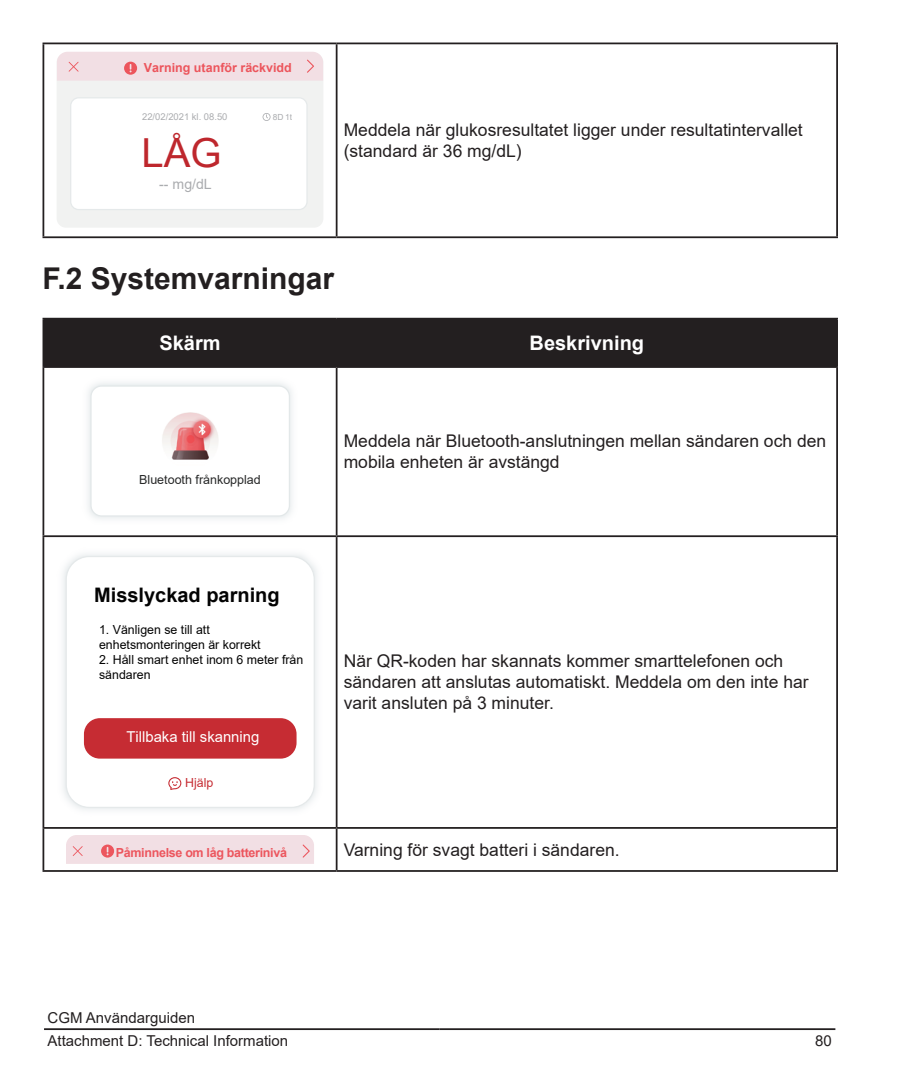
<style>
.page{position:relative;width:900px;height:1080px;background:#fff}
.page>*{position:absolute;margin:0;border:0;box-sizing:border-box;transform-origin:0 0}
.t1{font:40px "Arial";color:#be272d}
.T1-2{font:700 30px "Arial";color:#231f20}
.t2{font:700 20px "Arial";color:#030303}
.t3{font:700 20px "Arial";color:#fff}
.t4{font:17.5px/21px "Arial";color:#231f20}
.t5{font:15px/22px "Arial";color:#231f20}
.t6{font:15px "Arial";color:#fff}
.t7{font:14.25px "Arial";color:#aaacaf}
.t8{font:12.5px/14.8px "Arial";color:#030303}
.t9{font:700 12.5px "Arial";letter-spacing:-.025em;color:#ec565e}
.t10{font:700 12.5px "Arial";color:#ec555c}
.t11{font:12.5px "Arial";color:#272828}
.t12{font:12.5px "Arial";color:#c62c33}
.t13{font:9.5px "Arial";color:#aaacaf}
.t14{font:8.5px "Arial";color:#aaacaf}
</style>
<div class="page">
<hr style="left:44px;top:1028px;width:396px;height:2px;background:#231f20">
<hr style="left:440px;top:1028px;width:395px;height:2px;background:#231f20">
<hr style="left:43px;top:43px;width:294px;height:1px;background:#231f20">
<hr style="left:43px;top:44px;width:1px;height:192px;background:#231f20">
<hr style="left:337px;top:43px;width:501px;height:1px;background:#231f20">
<hr style="left:336px;top:44px;width:2px;height:192px;background:#231f20">
<hr style="left:836px;top:44px;width:2px;height:192px;background:#231f20">
<hr style="left:43px;top:236px;width:294px;height:2px;background:#231f20">
<hr style="left:337px;top:236px;width:501px;height:2px;background:#231f20">
<div style="left:55px;top:52px;width:270px;height:177px;background:#f1f2f1;border-radius:11px"></div>
<div style="left:54px;top:50px;width:272px;height:180px;border:2px solid #fff;border-radius:11px"></div>
<div style="left:71px;top:98px;width:236px;height:112px;background:#fff;border-radius:8px"></div>
<div style="left:70px;top:97px;width:238px;height:113px;border:1px solid #e5e9ea;border-radius:8px"></div>
<svg style="left:263px;top:113px;width:8px;height:8px"></svg>
<div style="left:57px;top:52px;width:266px;height:29px;background:#f2dfe4"></div>
<div style="left:44px;top:320px;width:792px;height:46px;background:#231f20"></div>
<hr style="left:43px;top:318px;width:294px;height:2px;background:#231f20">
<hr style="left:43px;top:320px;width:1px;height:46px;background:#231f20">
<hr style="left:337px;top:318px;width:501px;height:2px;background:#231f20">
<hr style="left:336px;top:320px;width:2px;height:46px;background:#231f20">
<hr style="left:836px;top:320px;width:2px;height:46px;background:#231f20">
<hr style="left:43px;top:366px;width:294px;height:2px;background:#231f20">
<hr style="left:43px;top:368px;width:1px;height:167px;background:#231f20">
<hr style="left:337px;top:366px;width:501px;height:2px;background:#231f20">
<hr style="left:336px;top:368px;width:2px;height:167px;background:#231f20">
<hr style="left:836px;top:368px;width:2px;height:167px;background:#231f20">
<hr style="left:43px;top:535px;width:294px;height:2px;background:#231f20">
<hr style="left:43px;top:537px;width:1px;height:290px;background:#231f20">
<hr style="left:337px;top:535px;width:501px;height:2px;background:#231f20">
<hr style="left:336px;top:537px;width:2px;height:290px;background:#231f20">
<hr style="left:836px;top:537px;width:2px;height:290px;background:#231f20">
<hr style="left:43px;top:827px;width:294px;height:2px;background:#231f20">
<hr style="left:43px;top:829px;width:1px;height:41px;background:#231f20">
<hr style="left:337px;top:827px;width:501px;height:2px;background:#231f20">
<hr style="left:336px;top:829px;width:2px;height:41px;background:#231f20">
<hr style="left:836px;top:829px;width:2px;height:41px;background:#231f20">
<hr style="left:43px;top:870px;width:294px;height:2px;background:#231f20">
<hr style="left:337px;top:870px;width:501px;height:2px;background:#231f20">
<div style="left:90px;top:385px;width:200px;height:132px;border:1px solid #e3e8e9;border-radius:11px"></div>
<img style="left:162px;top:412px;width:56px;height:48px">
<div style="left:66px;top:556px;width:249px;height:252px;border:1px solid #e5e9ea;border-radius:23px"></div>
<div style="left:84px;top:718px;width:213px;height:41px;background:#c62c33;border-radius:16px"></div>
<svg style="left:168px;top:777px;width:13px;height:13px"></svg>
<div style="left:66px;top:835px;width:248px;height:29px;background:#f2dfe4"></div>
<p class="t10" style="left:144px;top:59px;width:149px">Varning utanför räckvidd</p>
<p class="t13" style="left:142px;top:110px;width:87px">22/02/2021 kl. 08.50</p>
<p class="t14" style="left:273px;top:111px;width:21px">8D 1t</p>
<p class="t1" style="left:142px;top:125px;width:82px">LÅG</p>
<p class="t7" style="left:159px;top:174px;width:54px">-- mg/dL</p>
<p class="t4" style="left:344px;top:119px;width:461px">Meddela när glukosresultatet ligger under resultatintervallet (standard är 36 mg/dL)</p>
<p class="T1-2" style="left:43px;top:257px;width:293px">F.2 Systemvarningar</p>
<p class="t3" style="left:159px;top:329px;width:63px">Skärm</p>
<p class="t3" style="left:530px;top:329px;width:116px">Beskrivning</p>
<p class="t11" style="left:139px;top:471px;width:123px">Bluetooth frånkopplad</p>
<p class="t2" style="left:94px;top:581px;width:187px">Misslyckad parning</p>
<p class="t8" style="left:99px;top:622px;width:163px">1. Vänligen se till att enhetsmonteringen är korrekt</p>
<p class="t8" style="left:99px;top:652px;width:206px">2. Håll smart enhet inom 6 meter från sändaren</p>
<p class="t6" style="left:126px;top:726px;width:134px">Tillbaka till skanning</p>
<p class="t12" style="left:185px;top:774px;width:30px">Hjälp</p>
<p class="t4" style="left:344px;top:431px;width:484px">Meddela när Bluetooth-anslutningen mellan sändaren och den mobila enheten är avstängd</p>
<p class="t4" style="left:344px;top:650px;width:466px">När QR-koden har skannats kommer smarttelefonen och sändaren att anslutas automatiskt. Meddela om den inte har varit ansluten på 3 minuter.</p>
<p class="t9" style="left:116px;top:843px;width:173px">Påminnelse om låg batterinivå</p>
<p class="t4" style="left:344px;top:839px;width:277px">Varning för svagt batteri i sändaren.</p>
<p class="t5" style="left:48px;top:1007px;width:242px">CGM Användarguiden<br>Attachment D: Technical Information</p>
<p class="t5" style="left:815px;top:1029px;width:18px">80</p>
</div>
